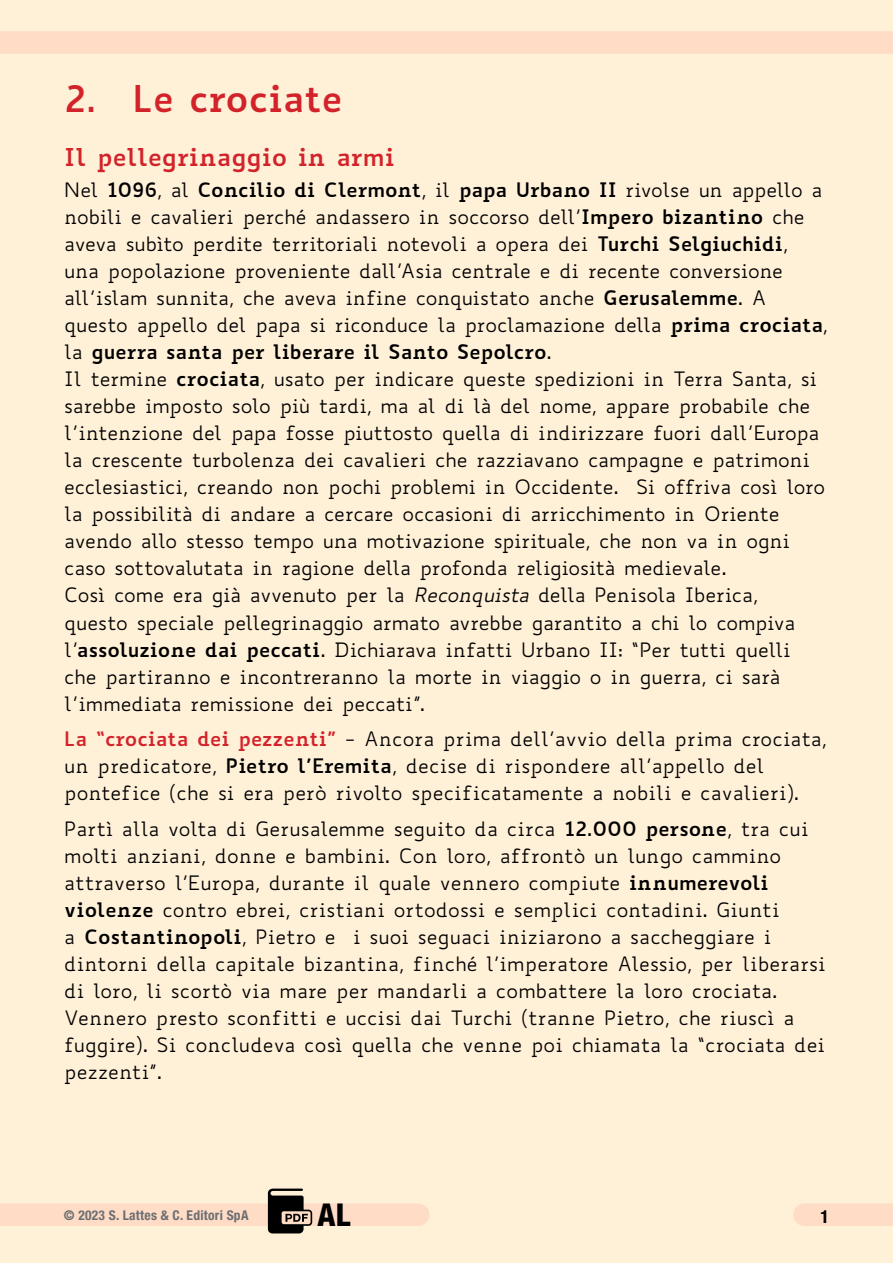
<style>
.page{position:relative;width:893px;height:1263px;background:#fff0d8}
.page>*{position:absolute;margin:0;border:0;box-sizing:border-box;transform-origin:0 0}
.t1{font:700 36px "Biancoenero";letter-spacing:-.005em;color:#d2232a}
.t2{font:800 condensed 31.5px "Helvetica Neue LT Std";color:#000}
.t3{font:700 24px "Biancoenero";color:#d2232a}
.t4{font:19.5px/27px "Biancoenero";letter-spacing:-.015em;color:#000}
.t5{font:700 condensed 18px "Helvetica Neue LT Std";color:#000}
.t6{font:700 condensed 13.5px "Helvetica Neue LT Std";letter-spacing:.02em;color:#6d6e71}
.s1{font-weight:700}
.s2{font-style:italic}
.s3{font-weight:700;color:#d2232a}
</style>
<div class="page">
<div style="left:0;top:1203px;width:418px;height:23px;background:#fedcc6"></div>
<div style="left:0;top:31px;width:893px;height:23px;background:#fedcc6"></div>
<div style="left:804px;top:1203px;width:89px;height:23px;background:#fedcc6"></div>
<svg style="left:268px;top:1188px;width:44px;height:45px"></svg>
<h1 class="t1" style="left:64px;top:67px;width:280px">2. Le crociate</h1>
<p class="t3" style="left:64px;top:136px;width:332px">Il pellegrinaggio in armi</p>
<p class="t4" style="left:64px;top:176px;width:765px">Nel <span class="s1">1096</span>, al <span class="s1">Concilio di Clermont</span>, il <span class="s1">papa Urbano II</span> rivolse un appello a nobili e cavalieri perché andassero in soccorso dell’<span class="s1">Impero bizantino</span> che aveva subìto perdite territoriali notevoli a opera dei <span class="s1">Turchi Selgiuchidi</span>,<br>una popolazione proveniente dall’Asia centrale e di recente conversione all’islam sunnita, che aveva infine conquistato anche <span class="s1">Gerusalemme</span>. A questo appello del papa si riconduce la proclamazione della <span class="s1">prima crociata</span>, la <span class="s1">guerra santa per liberare il Santo Sepolcro</span>.<br>Il termine <span class="s1">crociata</span>, usato per indicare queste spedizioni in Terra Santa, si sarebbe imposto solo più tardi, ma al di là del nome, appare probabile che l’intenzione del papa fosse piuttosto quella di indirizzare fuori dall’Europa la crescente turbolenza dei cavalieri che razziavano campagne e patrimoni ecclesiastici, creando non pochi problemi in Occidente. Si offriva così loro la possibilità di andare a cercare occasioni di arricchimento in Oriente avendo allo stesso tempo una motivazione spirituale, che non va in ogni caso sottovalutata in ragione della profonda religiosità medievale.<br>Così come era già avvenuto per la <span class="s2">Reconquista</span> della Penisola Iberica,<br>questo speciale pellegrinaggio armato avrebbe garantito a chi lo compiva l’<span class="s1">assoluzione dai peccati</span>. Dichiarava infatti Urbano II: “Per tutti quelli che partiranno e incontreranno la morte in viaggio o in guerra, ci sarà l’immediata remissione dei peccati”.</p>
<p class="t4" style="left:64px;top:725px;width:764px"><span class="s3">La “crociata dei pezzenti”</span> - Ancora prima dell’avvio della prima crociata, un predicatore, <span class="s1">Pietro l’Eremita</span>, decise di rispondere all’appello del pontefice (che si era però rivolto specificatamente a nobili e cavalieri).</p>
<p class="t4" style="left:64px;top:815px;width:763px">Partì alla volta di Gerusalemme seguito da circa <span class="s1">12.000 persone</span>, tra cui molti anziani, donne e bambini. Con loro, affrontò un lungo cammino attraverso l’Europa, durante il quale vennero compiute <span class="s1">innumerevoli violenze</span> contro ebrei, cristiani ortodossi e semplici contadini. Giunti<br>a <span class="s1">Costantinopoli</span>, Pietro e i suoi seguaci iniziarono a saccheggiare i dintorni della capitale bizantina, finché l’imperatore Alessio, per liberarsi di loro, li scortò via mare per mandarli a combattere la loro crociata.<br>Vennero presto sconfitti e uccisi dai Turchi (tranne Pietro, che riuscì a fuggire). Si concludeva così quella che venne poi chiamata la “crociata dei pezzenti”.</p>
<p class="t6" style="left:64px;top:1206px;width:186px">© 2023 S. Lattes &amp; C. Editori SpA</p>
<h2 class="t2" style="left:318px;top:1195px;width:34px">AL</h2>
<p class="t5" style="left:820px;top:1206px;width:10px">1</p>
</div>
